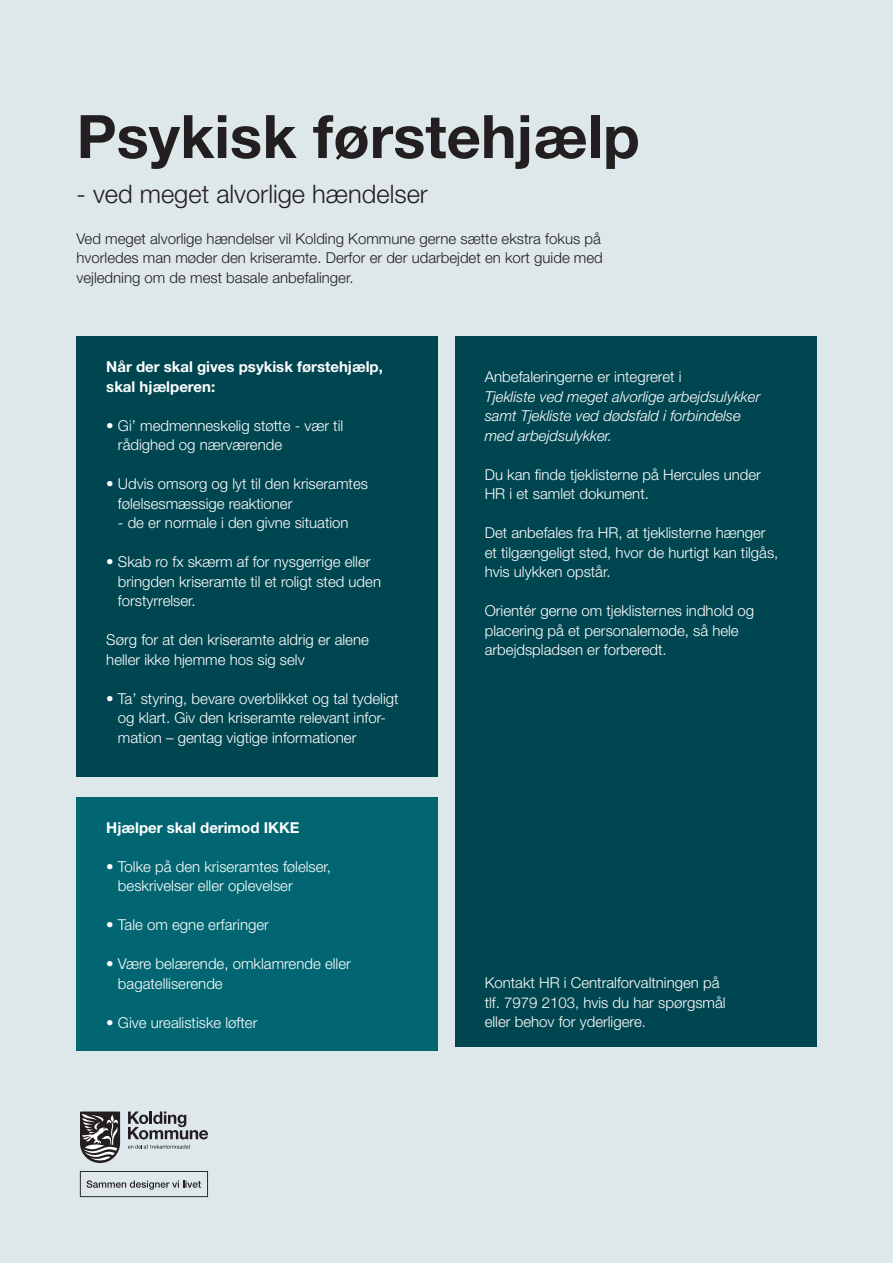
<style>
.page{position:relative;width:893px;height:1263px;background:#dee7ea}
.page>*{position:absolute;margin:0;border:0;box-sizing:border-box;transform-origin:0 0}
.Brødtekst{font:700 60px "Helvetica Neue LT Std";color:#231f20}
.Brødtekst-2{font:300 25.5px "Helvetica Neue LT Std";color:#231f20}
.Brødtekst-3{font:300 15px/19.5px "Helvetica Neue LT Std";color:#fff}
.Brødtekst-4{font:300 15px "Helvetica Neue LT Std";color:#231f20}
.Brødtekst-5{font:italic 300 15px/19.5px "Helvetica Neue LT Std";color:#fff}
.Brødtekst-6{font:700 15px "Helvetica Neue LT Std";color:#fff}
</style>
<div class="page">
<div style="left:77px;top:336px;width:361px;height:440px;background:#004650"></div>
<div style="left:77px;top:797px;width:361px;height:254px;background:#016671"></div>
<div style="left:455px;top:336px;width:361px;height:710px;background:#004650"></div>
<svg style="left:80px;top:1111px;width:40px;height:52px;background:#6b6a6b"></svg>
<svg style="left:128px;top:1111px;width:80px;height:38px;background:#a8adaf"></svg>
<svg style="left:80px;top:1171px;width:128px;height:26px;background:#bec5c7"></svg>
<p class="Brødtekst" style="left:77px;top:99px;width:565px">Psykisk førstehjælp</p>
<p class="Brødtekst-2" style="left:77px;top:178px;width:353px">- ved meget alvorlige hændelser</p>
<p class="Brødtekst-4" style="left:77px;top:229px;width:526px">Ved meget alvorlige hændelser vil Kolding Kommune gerne sætte ekstra fokus på</p>
<p class="Brødtekst-4" style="left:77px;top:249px;width:528px">hvorledes man møder den kriseramte. Derfor er der udarbejdet en kort guide med</p>
<p class="Brødtekst-4" style="left:77px;top:268px;width:279px">vejledning om de mest basale anbefalinger.</p>
<p class="Brødtekst-6" style="left:106px;top:358px;width:278px">Når der skal gives psykisk førstehjælp,</p>
<p class="Brødtekst-6" style="left:106px;top:377px;width:110px">skal hjælperen:</p>
<p class="Brødtekst-3" style="left:118px;top:415px;width:227px;text-indent:-12px">• Gi’ medmenneskelig støtte - vær til rådighed og nærværende</p>
<p class="Brødtekst-3" style="left:118px;top:474px;width:252px;text-indent:-12px">• Udvis omsorg og lyt til den kriseramtes følelsesmæssige reaktioner</p>
<p class="Brødtekst-3" style="left:118px;top:513px;width:232px">- de er normale i den givne situation</p>
<p class="Brødtekst-3" style="left:118px;top:552px;width:265px;text-indent:-12px">• Skab ro fx skærm af for nysgerrige eller bringden kriseramte til et roligt sted uden forstyrrelser.</p>
<p class="Brødtekst-3" style="left:106px;top:630px;width:264px">Sørg for at den kriseramte aldrig er alene</p>
<p class="Brødtekst-3" style="left:106px;top:649px;width:200px">heller ikke hjemme hos sig selv</p>
<p class="Brødtekst-3" style="left:118px;top:688px;width:282px;text-indent:-12px">• Ta’ styring, bevare overblikket og tal tydeligt og klart. Giv den kriseramte relevant infor&shy;mation – gentag vigtige informationer</p>
<p class="Brødtekst-6" style="left:106px;top:818px;width:195px">Hjælper skal derimod IKKE</p>
<p class="Brødtekst-3" style="left:118px;top:856px;width:215px;text-indent:-12px">• Tolke på den kriseramtes følelser, beskrivelser eller oplevelser</p>
<p class="Brødtekst-3" style="left:106px;top:915px;width:164px">• Tale om egne erfaringer</p>
<p class="Brødtekst-3" style="left:118px;top:954px;width:234px;text-indent:-12px">• Være belærende, omklamrende eller bagatelliserende</p>
<p class="Brødtekst-3" style="left:106px;top:1012px;width:153px">• Give urealistiske løfter</p>
<p class="Brødtekst-3" style="left:485px;top:367px;width:198px">Anbefaleringerne er integreret i</p>
<p class="Brødtekst-5" style="left:485px;top:387px;width:277px">Tjekliste ved meget alvorlige arbejdsulykker</p>
<p class="Brødtekst-5" style="left:485px;top:406px;width:258px">samt Tjekliste ved dødsfald i forbindelse med arbejdsulykker.</p>
<p class="Brødtekst-3" style="left:485px;top:464px;width:278px">Du kan finde tjeklisterne på Hercules under</p>
<p class="Brødtekst-3" style="left:485px;top:484px;width:166px">HR i et samlet dokument.</p>
<p class="Brødtekst-3" style="left:485px;top:523px;width:282px">Det anbefales fra HR, at tjeklisterne hænger</p>
<p class="Brødtekst-3" style="left:485px;top:542px;width:295px">et tilgængeligt sted, hvor de hurtigt kan tilgås,</p>
<p class="Brødtekst-3" style="left:485px;top:562px;width:127px">hvis ulykken opstår.</p>
<p class="Brødtekst-3" style="left:485px;top:601px;width:271px">Orientér gerne om tjeklisternes indhold og</p>
<p class="Brødtekst-3" style="left:485px;top:620px;width:255px">placering på et personalemøde, så hele</p>
<p class="Brødtekst-3" style="left:485px;top:640px;width:183px">arbejdspladsen er forberedt.</p>
<p class="Brødtekst-3" style="left:485px;top:973px;width:236px">Kontakt HR i Centralforvaltningen på</p>
<p class="Brødtekst-3" style="left:485px;top:992px;width:242px">tlf. 7979 2103, hvis du har spørgsmål</p>
<p class="Brødtekst-3" style="left:485px;top:1012px;width:163px">eller behov for yderligere.</p>
</div>
